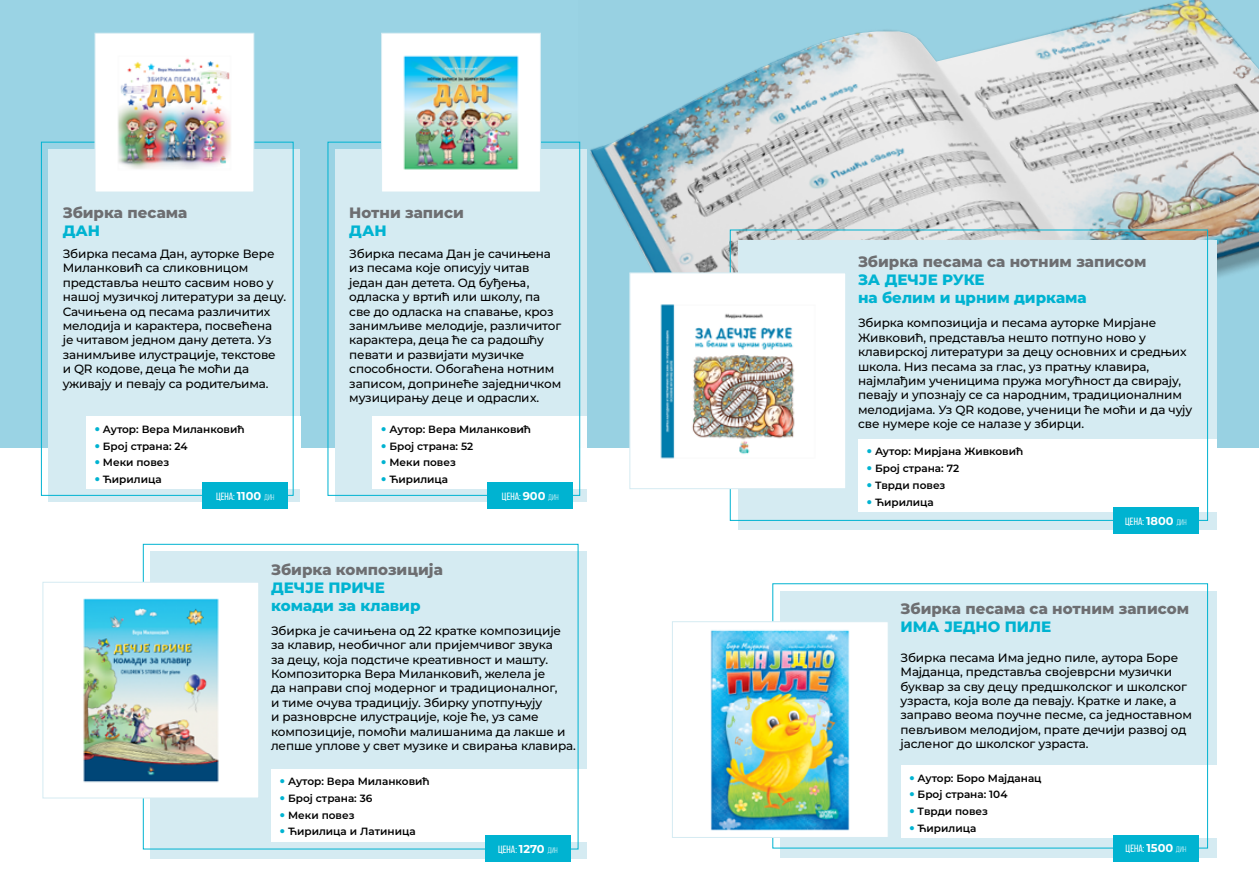
<style>
.page{position:relative;width:1259px;height:893px;background:#fff}
.page>*{position:absolute;margin:0;border:0;box-sizing:border-box;transform-origin:0 0}
.t1{font:800 15px "Montserrat";color:#6d6e71}
.t2{font:800 15px/18px "Montserrat";color:#00b3d1}
.t3{font:500 12px/14.4px "Montserrat";letter-spacing:-.01em;color:#000}
.t4{font:600 10.5px/16.8px "Montserrat";color:#000}
.t5{font:10.5px "Bebas Neue";color:#fff}
.s1{font-family:"Montserrat";font-weight:700;font-size:11.4px}
.s2{font-size:8.1px}
</style>
<div class="page">
<div style="left:0;top:0;width:629px;height:448px;background:#9ad3e4"></div>
<div style="left:335px;top:150px;width:252px;height:352px;background:#d5ebf2"></div>
<div style="left:48px;top:150px;width:252px;height:352px;background:#d5ebf2"></div>
<div style="left:372px;top:417px;width:215px;height:72px;background:#fff"></div>
<div style="left:86px;top:417px;width:214px;height:72px;background:#fff"></div>
<div style="left:41px;top:142px;width:252px;height:354px;border:1px solid #00b3d1"></div>
<div style="left:487px;top:482px;width:86px;height:27px;background:#00b3d1"></div>
<div style="left:202px;top:482px;width:86px;height:27px;background:#00b3d1"></div>
<img style="left:94px;top:32px;width:161px;height:160px">
<img style="left:381px;top:32px;width:160px;height:160px">
<div style="left:151px;top:552px;width:436px;height:307px;background:#d5ebf2"></div>
<div style="left:271px;top:769px;width:316px;height:72px;background:#fff"></div>
<div style="left:485px;top:836px;width:86px;height:26px;background:#00b3d1"></div>
<img style="left:42px;top:581px;width:216px;height:218px">
<img style="left:578px;top:0;width:681px;height:448px">
<div style="left:780px;top:591px;width:436px;height:267px;background:#d5ebf2"></div>
<div style="left:738px;top:240px;width:478px;height:289px;background:#d5ebf2"></div>
<div style="left:900px;top:766px;width:316px;height:72px;background:#fff"></div>
<div style="left:858px;top:439px;width:358px;height:73px;background:#fff"></div>
<div style="left:1113px;top:835px;width:85px;height:27px;background:#00b3d1"></div>
<div style="left:1113px;top:507px;width:85px;height:27px;background:#00b3d1"></div>
<img style="left:672px;top:621px;width:216px;height:217px">
<img style="left:629px;top:272px;width:216px;height:217px">
<p class="t1" style="left:63px;top:201px;width:126px">Збирка песама</p>
<p class="t2" style="left:63px;top:220px;width:39px">ДАН</p>
<p class="t3" style="left:63px;top:246px;width:225px">Збирка песама Дан, ауторке Вере<br>Миланковић са сликовницом представља нешто сасвим ново у нашој музичкој литератури за децу.<br>Сачињена од песама различитих мелодија и карактера, посвећена<br>је читавом једном дану детета. Уз занимљиве илустрације, текстове и QR кодове, деца ће моћи да уживају и певају са родитељима.</p>
<p class="t1" style="left:349px;top:201px;width:116px">Нотни записи</p>
<p class="t2" style="left:349px;top:220px;width:39px">ДАН</p>
<p class="t3" style="left:349px;top:246px;width:213px">Збирка песама Дан је сачињена из песама које описују читав један дан детета. Од буђења, одласка у вртић или школу, па све до одласка на спавање, кроз занимљиве мелодије, различитог карактера, деца ће са радошћу певати и развијати музичке способности. Обогаћена нотним записом, допринеће заједничком музицирању деце и одраслих.</p>
<p class="t4" style="left:103px;top:420px;width:143px">Аутор: Вера Миланковић<br>Број страна: 24<br>Меки повез<br>Ћирилица</p>
<p class="t5" style="left:216px;top:490px;width:60px">ЦЕНА: <span class="s1">1100</span> <span class="s2">дин</span></p>
<p class="t5" style="left:502px;top:490px;width:58px">ЦЕНА: <span class="s1">900</span> <span class="s2">дин</span></p>
<p class="t4" style="left:389px;top:420px;width:143px">Аутор: Вера Миланковић<br>Број страна: 52<br>Меки повез<br>Ћирилица</p>
<p class="t1" style="left:271px;top:558px;width:173px">Збирка композиција</p>
<p class="t2" style="left:271px;top:578px;width:151px">ДЕЧЈЕ ПРИЧЕ комади за клавир</p>
<p class="t3" style="left:271px;top:623px;width:306px">Збирка је сачињена од 22 кратке композиције за клавир, необичног али пријемчивог звука<br>за децу, која подстиче креативност и машту.<br>Композиторка Вера Миланковић, желела је<br>да направи спој модерног и традиционалног,<br>и тиме очува традицију. Збирку употпуњују<br>и разноврсне илустрације, које ће, уз саме композиције, помоћи малишанима да лакше и лепше уплове у свет музике и свирања клавира.</p>
<p class="t4" style="left:288px;top:772px;width:143px">Аутор: Вера Миланковић<br>Број страна: 36<br>Меки повез<br>Ћирилица и Латиница</p>
<p class="t5" style="left:498px;top:844px;width:61px">ЦЕНА: <span class="s1">1270</span> <span class="s2">дин</span></p>
<p class="t1" style="left:858px;top:251px;width:290px">Збирка песама са нотним записом</p>
<p class="t2" style="left:858px;top:270px;width:230px">ЗА ДЕЧЈЕ РУКЕ<br>на белим и црним диркама</p>
<p class="t3" style="left:858px;top:315px;width:336px">Збирка композиција и песама ауторке Мирјане Живковић, представља нешто потпуно ново у клавирској литератури за децу основних и средњих школа. Низ песама за глас, уз пратњу клавира, најмлађим ученицима пружа могућност да свирају, певају и упознају се са народним, традиционалним мелодијама. Уз QR кодове, ученици ће моћи и да чују све нумере које се налазе у збирци.</p>
<p class="t4" style="left:875px;top:443px;width:150px">Аутор: Мирјана Живковић<br>Број страна: 72<br>Тврди повез<br>Ћирилица</p>
<p class="t5" style="left:1125px;top:515px;width:63px">ЦЕНА: <span class="s1">1800</span> <span class="s2">дин</span></p>
<p class="t1" style="left:900px;top:598px;width:290px">Збирка песама са нотним записом</p>
<p class="t2" style="left:900px;top:617px;width:152px">ИМА ЈЕДНО ПИЛЕ</p>
<p class="t3" style="left:900px;top:650px;width:293px">Збирка песама Има једно пиле, аутора Боре Мајданца, представља својеврсни музички буквар за сву децу предшколског и школског узраста, која воле да певају. Кратке и лаке, а заправо веома поучне песме, са једноставном певљивом мелодијом, прате дечији развој од јасленог до школског узраста.</p>
<p class="t4" style="left:917px;top:769px;width:125px">Аутор: Боро Мајданац<br>Број страна: 104<br>Тврди повез<br>Ћирилица</p>
<p class="t5" style="left:1125px;top:843px;width:62px">ЦЕНА: <span class="s1">1500</span> <span class="s2">дин</span></p>
</div>
